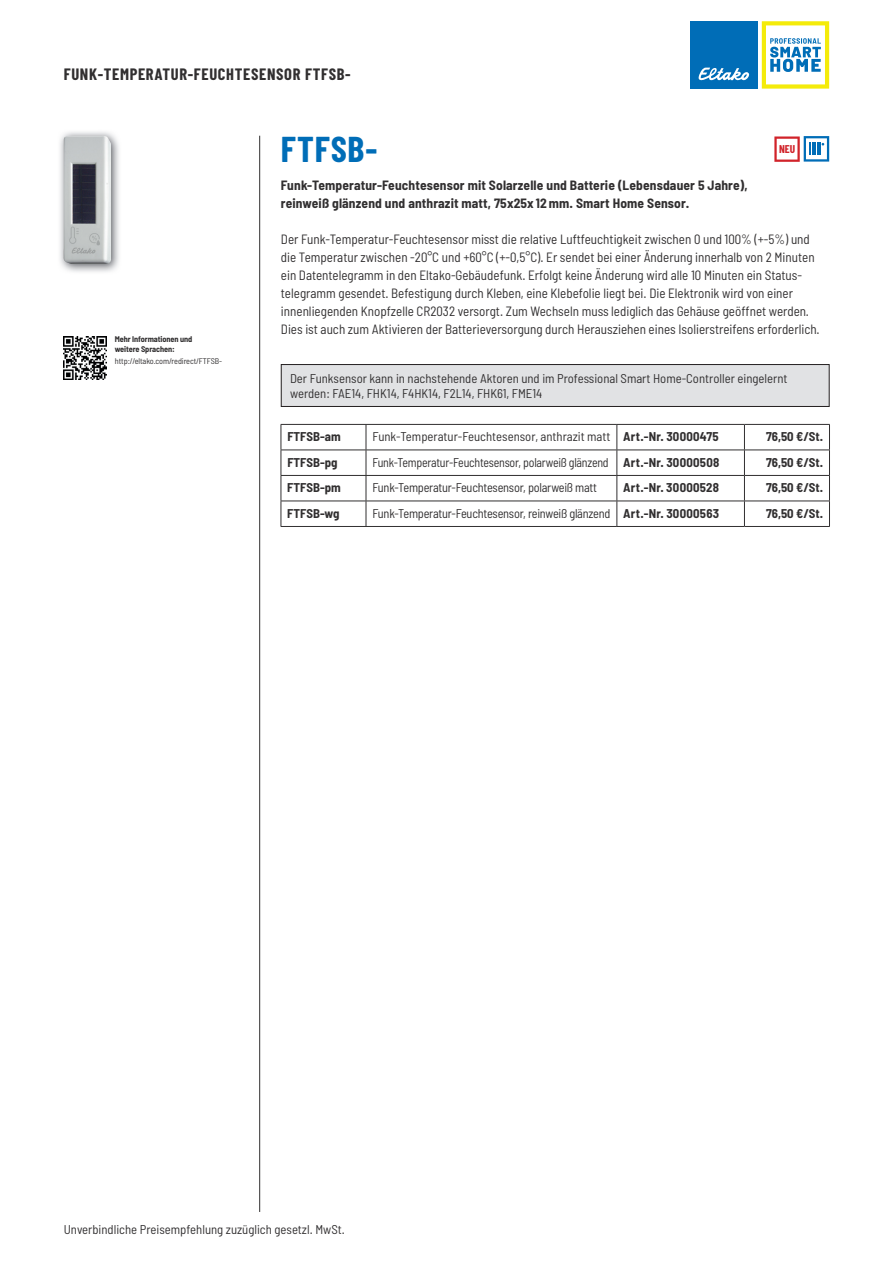
<style>
.page{position:relative;width:893px;height:1263px;background:#fff}
.page>*{position:absolute;margin:0;border:0;box-sizing:border-box;transform-origin:0 0}
.t1{font:700 36px "Barlow Condensed";letter-spacing:.02em;color:#006db7}
.t2{font:700 16.5px "Barlow Condensed";letter-spacing:.04em;color:#312f30}
.t3{font:semi-condensed 13.5px/18px "Barlow";color:#312f30}
.t4{font:700 semi-condensed 13.5px/18px "Barlow";letter-spacing:.01em;color:#312f30}
.t5{font:semi-condensed 12.75px/15px "Barlow";color:#312f30}
.t6{font:semi-condensed 12.75px "Barlow";letter-spacing:-.02em;color:#312f30}
.t7{font:700 semi-condensed 12.75px "Barlow";color:#312f30}
.t8{font:semi-condensed 12.75px "Barlow";letter-spacing:-.02em;color:#312f30;scale:.94 1}
.t9{font:700 semi-condensed 12.75px "Barlow";letter-spacing:.02em;color:#312f30}
.t10{font:700 11.25px "Barlow Condensed";color:#d1232a}
.t11{font:700 semi-condensed 8.25px/9.8px "Barlow";letter-spacing:-.01em;color:#312f30}
.t12{font:semi-condensed 8.25px "Barlow";letter-spacing:-.01em;color:#312f30}
.s1{font-weight:700}
</style>
<div class="page">
<hr style="left:259px;top:136px;width:1px;height:1076px;background:#312f30">
<svg style="left:762px;top:21px;width:67px;height:68px"></svg>
<div style="left:690px;top:21px;width:68px;height:68px;background:#006db7"></div>
<svg style="left:698px;top:68px;width:51px;height:13px"></svg>
<div style="left:281px;top:364px;width:548px;height:42px;background:#e1e2e4"></div>
<div style="left:281px;top:364px;width:548px;height:43px;border:1px solid #231f20"></div>
<img style="left:60px;top:132px;width:59px;height:140px">
<img style="left:63px;top:136px;width:48px;height:128px">
<img style="left:64px;top:337px;width:42px;height:42px">
<svg style="left:774px;top:136px;width:55px;height:26px"></svg>
<hr style="left:281px;top:424px;width:85px;height:1px;background:#312f30">
<hr style="left:281px;top:450px;width:85px;height:1px;background:#312f30">
<hr style="left:281px;top:475px;width:85px;height:1px;background:#312f30">
<hr style="left:281px;top:501px;width:85px;height:1px;background:#312f30">
<svg style="left:281px;top:425px;width:1px;height:101px"></svg>
<hr style="left:281px;top:526px;width:85px;height:1px;background:#312f30">
<hr style="left:366px;top:424px;width:251px;height:1px;background:#312f30">
<hr style="left:617px;top:424px;width:127px;height:1px;background:#312f30">
<hr style="left:744px;top:424px;width:86px;height:1px;background:#312f30">
<hr style="left:366px;top:450px;width:251px;height:1px;background:#312f30">
<hr style="left:617px;top:450px;width:127px;height:1px;background:#312f30">
<hr style="left:744px;top:450px;width:86px;height:1px;background:#312f30">
<hr style="left:366px;top:475px;width:251px;height:1px;background:#312f30">
<hr style="left:617px;top:475px;width:127px;height:1px;background:#312f30">
<hr style="left:744px;top:475px;width:86px;height:1px;background:#312f30">
<hr style="left:366px;top:501px;width:251px;height:1px;background:#312f30">
<hr style="left:617px;top:501px;width:127px;height:1px;background:#312f30">
<hr style="left:744px;top:501px;width:86px;height:1px;background:#312f30">
<svg style="left:829px;top:425px;width:1px;height:101px"></svg>
<hr style="left:366px;top:526px;width:251px;height:1px;background:#312f30">
<hr style="left:617px;top:526px;width:127px;height:1px;background:#312f30">
<hr style="left:744px;top:526px;width:86px;height:1px;background:#312f30">
<svg style="left:366px;top:425px;width:1px;height:101px"></svg>
<svg style="left:617px;top:425px;width:1px;height:101px"></svg>
<svg style="left:744px;top:425px;width:1px;height:101px"></svg>
<p class="t2" style="left:64px;top:64px;width:288px">FUNK-TEMPERATUR-FEUCHTESENSOR FTFSB-</p>
<p class="t11" style="left:115px;top:334px;width:79px">Mehr Informationen und weitere Sprachen:</p>
<p class="t12" style="left:115px;top:356px;width:109px">http://eltako.com/redirect/FTFSB-</p>
<h1 class="t1" style="left:281px;top:126px;width:98px">FTFSB-</h1>
<p class="t4" style="left:281px;top:176px;width:468px">Funk-Temperatur-Feuchtesensor mit Solarzelle und Batterie (Lebensdauer 5 Jahre), reinweiß glänzend und anthrazit matt, 75x25x 12 mm. Smart Home Sensor.</p>
<p class="t3" style="left:281px;top:230px;width:540px">Der Funk-Temperatur-Feuchtesensor misst die relative Luftfeuchtigkeit zwischen 0 und 100% (+-5%) und die Temperatur zwischen -20°C und +60°C (+-0,5°C). Er sendet bei einer Änderung innerhalb von 2 Minuten ein Datentelegramm in den Eltako-Gebäudefunk. Erfolgt keine Änderung wird alle 10 Minuten ein Status&shy;telegramm gesendet. Befestigung durch Kleben, eine Klebefolie liegt bei. Die Elektronik wird von einer innenliegenden Knopfzelle CR2032 versorgt. Zum Wechseln muss lediglich das Gehäuse geöffnet werden.<br>Dies ist auch zum Aktivieren der Batterieversorgung durch Herausziehen eines Isolierstreifens erforderlich.</p>
<p class="t10" style="left:779px;top:142px;width:18px">NEU</p>
<p class="t5" style="left:290px;top:371px;width:499px">Der Funksensor kann in nachstehende Aktoren und im Professional Smart Home-Controller eingelernt werden: FAE14, FHK14, F4HK14, F2L14, FHK61, FME14</p>
<p class="t7" style="left:287px;top:429px;width:55px">FTFSB-am</p>
<p class="t5" style="left:372px;top:429px;width:348px">Funk-Temperatur-Feuchtesensor, anthrazit matt <span class="s1">Art.-Nr. 30000475</span></p>
<p class="t7" style="left:766px;top:429px;width:59px">76,50 €/St.</p>
<p class="t7" style="left:287px;top:454px;width:52px">FTFSB-pg</p>
<p class="t8" style="left:372px;top:454px;width:371px">Funk-Temperatur-Feuchtesensor, polarweiß glänzend <span class="s1">Art.-Nr. 30000508</span></p>
<p class="t7" style="left:766px;top:454px;width:59px">76,50 €/St.</p>
<p class="t7" style="left:287px;top:480px;width:55px">FTFSB-pm</p>
<p class="t6" style="left:372px;top:480px;width:226px">Funk-Temperatur-Feuchtesensor, polarweiß matt</p>
<p class="t9" style="left:623px;top:480px;width:97px">Art.-Nr. 30000528</p>
<p class="t7" style="left:766px;top:480px;width:59px">76,50 €/St.</p>
<p class="t7" style="left:287px;top:505px;width:54px">FTFSB-wg</p>
<p class="t6" style="left:372px;top:505px;width:348px">Funk-Temperatur-Feuchtesensor, reinweiß glänzend <span class="s1">Art.-Nr. 30000563</span></p>
<p class="t7" style="left:766px;top:505px;width:59px">76,50 €/St.</p>
<p class="t5" style="left:64px;top:1222px;width:283px">Unverbindliche Preisempfehlung zuzüglich gesetzl. MwSt.</p>
</div>
